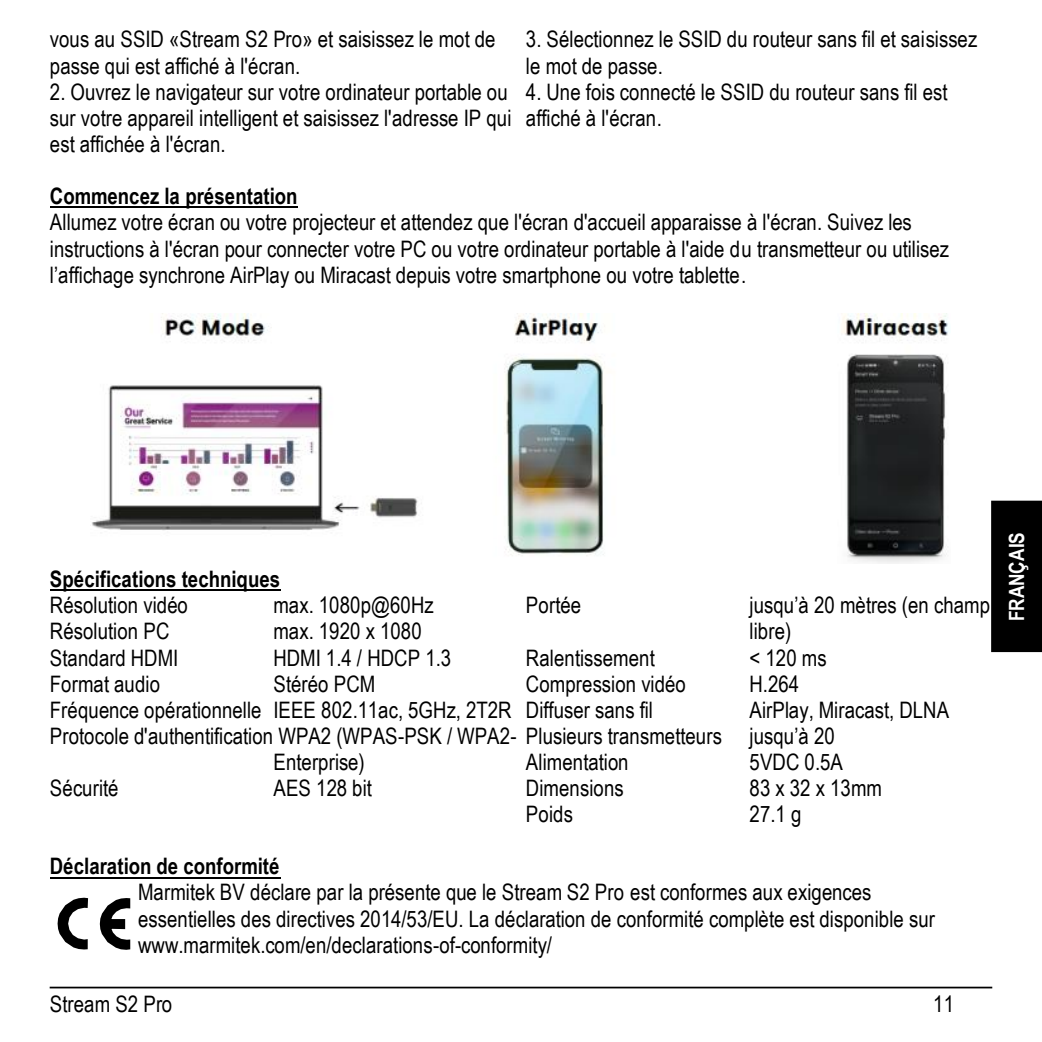
<style>
.page{position:relative;width:1042px;height:1042px;background:#fff}
.page>*{position:absolute;margin:0;border:0;box-sizing:border-box;transform-origin:0 0}
.t1{font:22.75px/25.9px "Arial Narrow";letter-spacing:.005em;color:#000}
.t2{font:700 22.75px "Arial Narrow";color:#000}
.t3{font:700 21px "Arial Narrow";letter-spacing:.005em;color:#fff}
</style>
<div class="page">
<hr style="left:50px;top:986px;width:942px;height:2px;background:#000">
<div style="left:991px;top:501px;width:51px;height:151px;background:#000"></div>
<hr style="left:50px;top:207px;width:248px;height:1px;background:#000">
<hr style="left:50px;top:589px;width:230px;height:2px;background:#000">
<hr style="left:50px;top:877px;width:230px;height:1px;background:#000">
<img style="left:92px;top:313px;width:857px;height:250px">
<svg style="left:100px;top:898px;width:30px;height:52px"></svg>
<svg style="left:58px;top:897px;width:30px;height:52px"></svg>
<p class="t1" style="left:50px;top:25px;width:447px">vous au SSID «Stream S2 Pro» et saisissez le mot de passe qui est affiché à l'écran.</p>
<p class="t1" style="left:50px;top:78px;width:463px">2. Ouvrez le navigateur sur votre ordinateur portable ou sur votre appareil intelligent et saisissez l'adresse IP qui est affichée à l'écran.</p>
<p class="t1" style="left:526px;top:25px;width:453px">3. Sélectionnez le SSID du routeur sans fil et saisissez le mot de passe.</p>
<p class="t1" style="left:526px;top:78px;width:423px">4. Une fois connecté le SSID du routeur sans fil est affiché à l'écran.</p>
<p class="t2" style="left:50px;top:179px;width:249px">Commencez la présentation</p>
<p class="t1" style="left:50px;top:208px;width:901px">Allumez votre écran ou votre projecteur et attendez que l'écran d'accueil apparaisse à l'écran. Suivez les instructions à l'écran pour connecter votre PC ou votre ordinateur portable à l'aide du transmetteur ou utilisez l’affichage synchrone AirPlay ou Miracast depuis votre smartphone ou votre tablette.</p>
<p class="t2" style="left:50px;top:562px;width:232px">Spécifications techniques</p>
<p class="t1" style="left:50px;top:591px;width:139px">Résolution vidéo</p>
<p class="t1" style="left:273px;top:591px;width:162px">max. 1080p@60Hz</p>
<p class="t1" style="left:50px;top:617px;width:121px">Résolution PC</p>
<p class="t1" style="left:273px;top:617px;width:150px">max. 1920 x 1080</p>
<p class="t1" style="left:50px;top:644px;width:130px">Standard HDMI</p>
<p class="t1" style="left:273px;top:644px;width:179px">HDMI 1.4 / HDCP 1.3</p>
<p class="t1" style="left:50px;top:670px;width:112px">Format audio</p>
<p class="t1" style="left:273px;top:670px;width:103px">Stéréo PCM</p>
<p class="t1" style="left:50px;top:696px;width:463px">Fréquence opérationnelle IEEE 802.11ac, 5GHz, 2T2R</p>
<p class="t1" style="left:50px;top:722px;width:786px">Protocole d'authentification WPA2 (WPAS-PSK / WPA2- Plusieurs transmetteurs jusqu’à 20</p>
<p class="t1" style="left:273px;top:748px;width:93px">Enterprise)</p>
<p class="t1" style="left:50px;top:774px;width:70px">Sécurité</p>
<p class="t1" style="left:273px;top:774px;width:100px">AES 128 bit</p>
<p class="t1" style="left:526px;top:591px;width:57px">Portée</p>
<p class="t1" style="left:749px;top:591px;width:242px">jusqu’à 20 mètres (en champ libre)</p>
<p class="t1" style="left:526px;top:644px;width:130px">Ralentissement</p>
<p class="t1" style="left:749px;top:644px;width:79px">&lt; 120 ms</p>
<p class="t1" style="left:526px;top:670px;width:161px">Compression vidéo</p>
<p class="t1" style="left:749px;top:670px;width:51px">H.264</p>
<p class="t1" style="left:526px;top:696px;width:129px">Diffuser sans fil</p>
<p class="t1" style="left:749px;top:696px;width:201px">AirPlay, Miracast, DLNA</p>
<p class="t1" style="left:526px;top:748px;width:104px">Alimentation</p>
<p class="t1" style="left:749px;top:748px;width:95px">5VDC 0.5A</p>
<p class="t1" style="left:526px;top:774px;width:99px">Dimensions</p>
<p class="t1" style="left:749px;top:774px;width:134px">83 x 32 x 13mm</p>
<p class="t1" style="left:526px;top:800px;width:49px">Poids</p>
<p class="t1" style="left:749px;top:800px;width:53px">27.1 g</p>
<p class="t2" style="left:50px;top:849px;width:231px">Déclaration de conformité</p>
<p class="t1" style="left:138px;top:878px;width:798px">Marmitek BV déclare par la présente que le Stream S2 Pro est conformes aux exigences essentielles des directives 2014/53/EU. La déclaration de conformité complète est disponible sur www.marmitek.com/en/declarations-of-conformity/</p>
<p class="t1" style="left:50px;top:990px;width:124px">Stream S2 Pro</p>
<p class="t1" style="left:933px;top:990px;width:22px">11</p>
<p class="t3" style="left:1000px;top:621px;width:91px;rotate:-90deg">FRANÇAIS</p>
</div>
